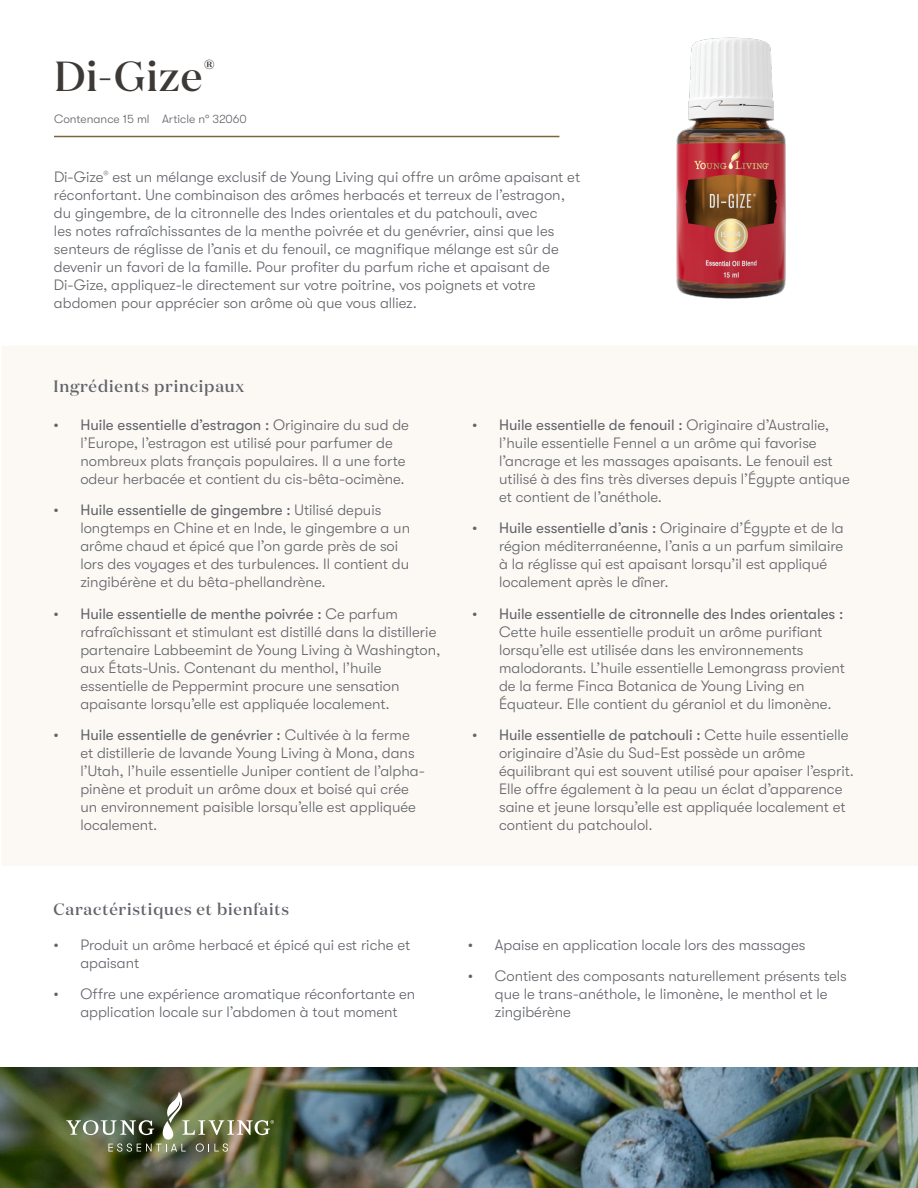
<style>
.page{position:relative;width:918px;height:1188px;background:#fff}
.page>*{position:absolute;margin:0;border:0;box-sizing:border-box;transform-origin:0 0}
.t1{font:500 42px "Domaine Display";letter-spacing:.02em;color:#3d3936}
.t2{font:500 16.5px "Domaine Display";letter-spacing:.05em;color:#61646a}
.t3{font:300 15px/18px "GT Walsheim Pro";color:#61646a}
.t4{font:15px "GT Walsheim Pro";color:#61646a}
.t5{font:300 12px "GT Walsheim Pro";color:#61646a}
.s1{font-weight:400}
</style>
<div class="page">
<img style="left:0;top:1067px;width:918px;height:121px">
<div style="left:2px;top:346px;width:916px;height:519px;background:#fcf8f4"></div>
<img style="left:66px;top:1092px;width:208px;height:60px">
<hr style="left:54px;top:136px;width:505px;height:1px;background:#80623b">
<img style="left:677px;top:37px;width:109px;height:262px">
<h1 class="t1" style="left:54px;top:49px;width:163px">Di-Gize<sup>®</sup></h1>
<p class="t5" style="left:54px;top:112px;width:194px">Contenance 15 ml Article n° 32060</p>
<p class="t3" style="left:54px;top:168px;width:528px">Di-Gize<sup>®</sup> est un mélange exclusif de Young Living qui offre un arôme apaisant et réconfortant. Une combinaison des arômes herbacés et terreux de l’estragon, du gingembre, de la citronnelle des Indes orientales et du patchouli, avec<br>les notes rafraîchissantes de la menthe poivrée et du genévrier, ainsi que les senteurs de réglisse de l’anis et du fenouil, ce magnifique mélange est sûr de devenir un favori de la famille. Pour profiter du parfum riche et apaisant de Di-Gize, appliquez-le directement sur votre poitrine, vos poignets et votre abdomen pour apprécier son arôme où que vous alliez.</p>
<p class="t2" style="left:53px;top:376px;width:192px">Ingrédients principaux</p>
<p class="t3" style="left:80px;top:416px;width:330px;text-indent:-27px"><span class="s1">• Huile essentielle d’estragon :</span> Originaire du sud de l’Europe, l’estragon est utilisé pour parfumer de nombreux plats français populaires. Il a une forte odeur herbacée et contient du cis-bêta-ocimène.</p>
<p class="t3" style="left:80px;top:501px;width:331px;text-indent:-27px"><span class="s1">• Huile essentielle de gingembre :</span> Utilisé depuis longtemps en Chine et en Inde, le gingembre a un arôme chaud et épicé que l’on garde près de soi lors des voyages et des turbulences. Il contient du zingibérène et du bêta-phellandrène.</p>
<p class="t3" style="left:80px;top:605px;width:362px;text-indent:-27px"><span class="s1">• Huile essentielle de menthe poivrée :</span> Ce parfum rafraîchissant et stimulant est distillé dans la distillerie partenaire Labbeemint de Young Living à Washington, aux États-Unis. Contenant du menthol, l’huile essentielle de Peppermint procure une sensation apaisante lorsqu’elle est appliquée localement.</p>
<p class="t3" style="left:80px;top:726px;width:346px;text-indent:-27px"><span class="s1">• Huile essentielle de genévrier :</span> Cultivée à la ferme et distillerie de lavande Young Living à Mona, dans l’Utah, l’huile essentielle Juniper contient de l’alpha&shy;pinène et produit un arôme doux et boisé qui crée un environnement paisible lorsqu’elle est appliquée localement.</p>
<p class="t2" style="left:53px;top:898px;width:237px">Caractéristiques et bienfaits</p>
<p class="t3" style="left:80px;top:936px;width:331px;text-indent:-27px">• Produit un arôme herbacé et épicé qui est riche et apaisant</p>
<p class="t3" style="left:80px;top:985px;width:337px;text-indent:-27px">• Offre une expérience aromatique réconfortante en application locale sur l’abdomen à tout moment</p>
<p class="t3" style="left:499px;top:416px;width:352px;text-indent:-27px"><span class="s1">• Huile essentielle de fenouil :</span> Originaire d’Australie, l’huile essentielle Fennel a un arôme qui favorise l’ancrage et les massages apaisants. Le fenouil est utilisé à des fins très diverses depuis l’Égypte antique et contient de l’anéthole.</p>
<p class="t3" style="left:499px;top:519px;width:346px;text-indent:-27px"><span class="s1">• Huile essentielle d’anis :</span> Originaire d’Égypte et de la région méditerranéenne, l’anis a un parfum similaire à la réglisse qui est apaisant lorsqu’il est appliqué localement après le dîner.</p>
<p class="t4" style="left:472px;top:605px;width:373px">• Huile essentielle de citronnelle des Indes orientales :</p>
<p class="t3" style="left:499px;top:623px;width:347px">Cette huile essentielle produit un arôme purifiant lorsqu’elle est utilisée dans les environnements malodorants. L’huile essentielle Lemongrass provient de la ferme Finca Botanica de Young Living en Équateur. Elle contient du géraniol et du limonène.</p>
<p class="t3" style="left:499px;top:726px;width:357px;text-indent:-27px"><span class="s1">• Huile essentielle de patchouli :</span> Cette huile essentielle originaire d’Asie du Sud-Est possède un arôme équilibrant qui est souvent utilisé pour apaiser l’esprit.<br>Elle offre également à la peau un éclat d’apparence saine et jeune lorsqu’elle est appliquée localement et contient du patchoulol.</p>
<p class="t3" style="left:468px;top:936px;width:339px">• Apaise en application locale lors des massages</p>
<p class="t3" style="left:495px;top:967px;width:353px;text-indent:-27px">• Contient des composants naturellement présents tels que le trans-anéthole, le limonène, le menthol et le zingibérène</p>
</div>
